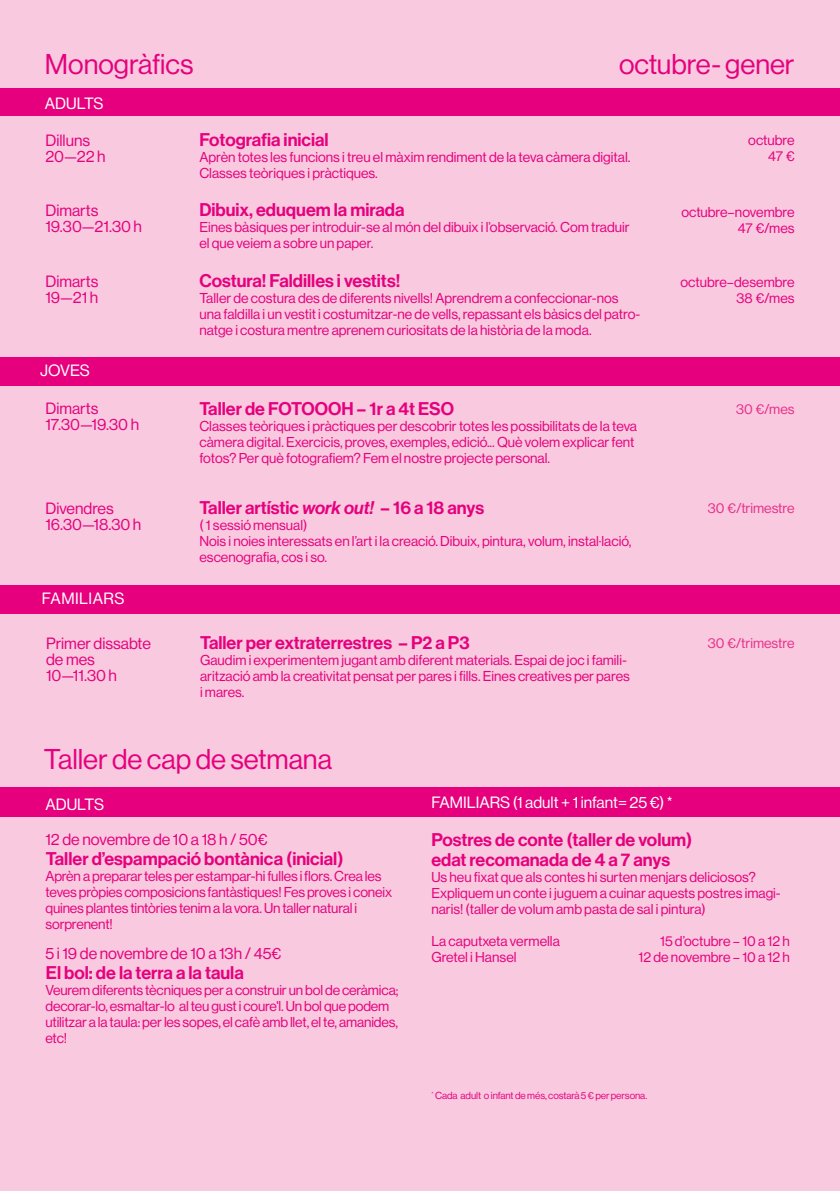
<style>
.page{position:relative;width:840px;height:1191px;background:#fff}
.page>*{position:absolute;margin:0;border:0;box-sizing:border-box;transform-origin:0 0}
.t1{font:28px "Neue Haas Display";color:#e6007d}
.t2{font:18px/20px "Neue Haas Display Mediu";color:#e6007d}
.t3{font:16px/16px "Neue Haas Display";color:#e6007d}
.t4{font:16px "Neue Haas Display";color:#fff}
.t5{font:16px "Neue Haas Display";letter-spacing:.03em;color:#fff}
.t6{font:14px/16px "Neue Haas Display";color:#e6007d}
.t7{font:14px "Neue Haas Display";color:#e8308a}
.t8{font:10px "Neue Haas Display";letter-spacing:-.01em;color:#e6007d}
.s1{font-family:"Neue Haas Display";font-weight:500;font-style:italic}
</style>
<div class="page">
<div style="left:0;top:0;width:839px;height:1191px;background:#f8c9df"></div>
<div style="left:0;top:88px;width:839px;height:28px;background:#e6007d"></div>
<div style="left:0;top:357px;width:839px;height:29px;background:#e6007d"></div>
<div style="left:0;top:585px;width:839px;height:28px;background:#e6007d"></div>
<div style="left:0;top:787px;width:839px;height:29px;background:#e6007d"></div>
<h1 class="t1" style="left:45px;top:48px;width:150px">Monogràfics</h1>
<h1 class="t1" style="left:619px;top:48px;width:177px">octubre- gener</h1>
<p class="t4" style="left:45px;top:95px;width:60px">ADULTS</p>
<p class="t2" style="left:199px;top:130px;width:131px">Fotografia inicial</p>
<p class="t6" style="left:199px;top:149px;width:432px">Aprèn totes les funcions i treu el màxim rendiment de la teva càmera digital.<br>Classes teòriques i pràctiques.</p>
<p class="t3" style="left:45px;top:132px;width:62px">Dilluns<br>20—22 h</p>
<p class="t6" style="left:747px;top:132px;width:48px;text-align:right">octubre<br>47 €</p>
<p class="t3" style="left:45px;top:203px;width:98px">Dimarts<br>19.30—21.30 h</p>
<p class="t3" style="left:45px;top:273px;width:54px">Dimarts<br>19—21 h</p>
<p class="t2" style="left:199px;top:200px;width:206px">Dibuix, eduquem la mirada</p>
<p class="t6" style="left:199px;top:219px;width:431px">Eines bàsiques per introduir-se al món del dibuix i l’observació. Com traduir el que veiem a sobre un paper.</p>
<p class="t2" style="left:199px;top:271px;width:202px">Costura! Faldilles i vestits!</p>
<p class="t6" style="left:199px;top:290px;width:442px">Taller de costura des de diferents nivells! Aprendrem a confeccionar-nos una faldilla i un vestit i costumitzar-ne de vells, repassant els bàsics del patro&shy;natge i costura mentre aprenem curiositats de la història de la moda.</p>
<p class="t6" style="left:681px;top:204px;width:115px;text-align:right">octubre–novembre<br>47 €/mes</p>
<p class="t6" style="left:680px;top:274px;width:115px;text-align:right">octubre–desembre<br>38 €/mes</p>
<p class="t4" style="left:40px;top:362px;width:51px">JOVES</p>
<p class="t3" style="left:45px;top:401px;width:95px">Dimarts<br>17.30—19.30 h</p>
<p class="t2" style="left:199px;top:399px;width:256px">Taller de FOTOOOH – 1r a 4t ESO</p>
<p class="t6" style="left:199px;top:418px;width:439px">Classes teòriques i pràctiques per descobrir totes les possibilitats de la teva càmera digital. Exercicis, proves, exemples, edició... Què volem explicar fent fotos? Per què fotografiem? Fem el nostre projecte personal.</p>
<p class="t7" style="left:735px;top:401px;width:60px">30 €/mes</p>
<p class="t3" style="left:45px;top:500px;width:97px">Divendres<br>16.30—18.30 h</p>
<p class="t2" style="left:199px;top:498px;width:286px">Taller artístic <span class="s1">work out!</span> – 16 a 18 anys</p>
<p class="t6" style="left:199px;top:517px;width:433px">( 1 sessió mensual)<br>Nois i noies interessats en l’art i la creació. Dibuix, pintura, volum, instal·lació, escenografia, cos i so.</p>
<p class="t7" style="left:707px;top:500px;width:88px">30 €/trimestre</p>
<p class="t5" style="left:42px;top:590px;width:84px">FAMILIARS</p>
<p class="t3" style="left:46px;top:635px;width:106px">Primer dissabte de mes<br>10—11.30 h</p>
<p class="t2" style="left:200px;top:633px;width:271px">Taller per extraterrestres – P2 a P3</p>
<p class="t6" style="left:200px;top:652px;width:431px">Gaudim i experimentem jugant amb diferent materials. Espai de joc i famili&shy;arització amb la creativitat pensat per pares i fills. Eines creatives per pares i mares.</p>
<p class="t7" style="left:707px;top:635px;width:88px">30 €/trimestre</p>
<h1 class="t1" style="left:44px;top:743px;width:289px">Taller de cap de setmana</h1>
<p class="t4" style="left:45px;top:795px;width:60px">ADULTS</p>
<p class="t4" style="left:431px;top:794px;width:243px">FAMILIARS (1 adult + 1 infant= 25 €) *</p>
<p class="t3" style="left:45px;top:831px;width:224px">12 de novembre de 10 a 18 h / 50€</p>
<p class="t2" style="left:46px;top:848px;width:299px">Taller d’espampació bontànica (inicial)</p>
<p class="t6" style="left:45px;top:868px;width:348px">Aprèn a preparar teles per estampar-hi fulles i flors. Crea les teves pròpies composicions fantàstiques! Fes proves i coneix quines plantes tintòries tenim a la vora. Un taller natural i sorprenent!</p>
<p class="t3" style="left:45px;top:945px;width:237px">5 i 19 de novembre de 10 a 13h / 45€</p>
<p class="t2" style="left:46px;top:962px;width:199px">El bol: de la terra a la taula</p>
<p class="t6" style="left:45px;top:982px;width:354px">Veurem diferents tècniques per a construir un bol de ceràmica; decorar-lo, esmaltar-lo al teu gust i coure'l. Un bol que podem utilitzar a la taula: per les sopes, el cafè amb llet, el te, amanides, etc!</p>
<p class="t2" style="left:431px;top:830px;width:262px">Postres de conte (taller de volum) edat recomanada de 4 a 7 anys</p>
<p class="t6" style="left:431px;top:869px;width:351px">Us heu fixat que als contes hi surten menjars deliciosos?<br>Expliquem un conte i juguem a cuinar aquests postres imagi&shy;naris! (taller de volum amb pasta de sal i pintura)</p>
<p class="t6" style="left:431px;top:933px;width:130px">La caputxeta vermella</p>
<p class="t6" style="left:659px;top:933px;width:131px">15 d’octubre – 10 a 12 h</p>
<p class="t6" style="left:431px;top:949px;width:87px">Gretel i Hansel</p>
<p class="t6" style="left:638px;top:949px;width:152px">12 de novembre – 10 a 12 h</p>
<p class="t8" style="left:431px;top:1090px;width:217px"><sup>*</sup> Cada adult o infant de més, costarà 5 € per persona.</p>
</div>
